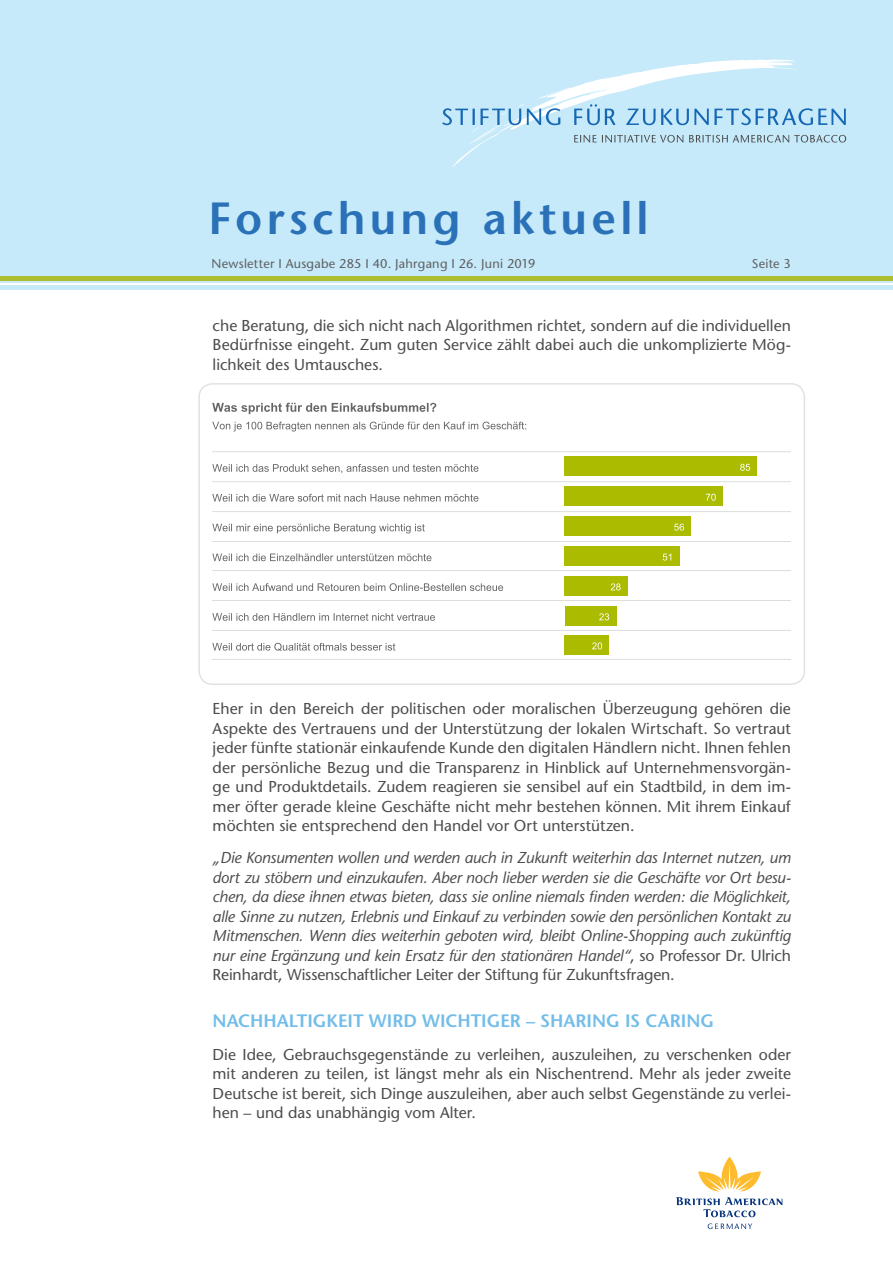
<style>
.page{position:relative;width:893px;height:1263px;background:#fff}
.page>*{position:absolute;margin:0;border:0;box-sizing:border-box;transform-origin:0 0}
.t1{font:600 45px "Stone Sans";letter-spacing:.095em;color:#2a71b8}
.t2{font:600 18px "Stone Sans";color:#73bde9}
.t3{font:15.75px/19.5px "Stone Sans";color:#4b4c4d;text-align:justify}
.t4{font:italic 15.75px/19.5px "Stone Sans";letter-spacing:-.015em;color:#4b4c4d;text-align:justify}
.t5{font:12.75px "Stone Sans";letter-spacing:.02em;color:#606063}
.s1{font-style:normal}
</style>
<div class="page">
<hr style="left:0;top:285px;width:893px;height:4px;background:#c6eafa">
<div style="left:0;top:0;width:893px;height:283px;background:#c6eafa"></div>
<svg style="left:442px;top:59px;width:404px;height:108px"></svg>
<div style="left:0;top:276px;width:893px;height:5px;background:#aebe30"></div>
<svg style="left:708px;top:1223px;width:44px;height:6px"></svg>
<svg style="left:676px;top:1197px;width:106px;height:20px"></svg>
<svg style="left:698px;top:1157px;width:63px;height:34px"></svg>
<hr style="left:564px;top:511px;width:226px;height:1px;background:#ddd">
<hr style="left:564px;top:541px;width:226px;height:1px;background:#ddd">
<hr style="left:564px;top:570px;width:226px;height:1px;background:#ddd">
<hr style="left:564px;top:600px;width:226px;height:1px;background:#ddd">
<hr style="left:564px;top:630px;width:226px;height:1px;background:#ddd">
<hr style="left:564px;top:659px;width:226px;height:1px;background:#ddd">
<hr style="left:564px;top:481px;width:226px;height:1px;background:#ddd">
<hr style="left:564px;top:451px;width:226px;height:1px;background:#ddd">
<hr style="left:212px;top:511px;width:352px;height:1px;background:#ddd">
<hr style="left:212px;top:541px;width:352px;height:1px;background:#ddd">
<hr style="left:212px;top:570px;width:352px;height:1px;background:#ddd">
<hr style="left:212px;top:600px;width:352px;height:1px;background:#ddd">
<hr style="left:212px;top:630px;width:352px;height:1px;background:#ddd">
<hr style="left:212px;top:659px;width:352px;height:1px;background:#ddd">
<hr style="left:212px;top:481px;width:352px;height:1px;background:#ddd">
<hr style="left:212px;top:451px;width:352px;height:1px;background:#ddd">
<div style="left:564px;top:457px;width:193px;height:19px;background:#ab0"></div>
<div style="left:564px;top:486px;width:159px;height:20px;background:#ab0"></div>
<div style="left:564px;top:516px;width:127px;height:20px;background:#ab0"></div>
<div style="left:564px;top:546px;width:116px;height:20px;background:#ab0"></div>
<div style="left:564px;top:576px;width:64px;height:20px;background:#ab0"></div>
<div style="left:564px;top:606px;width:52px;height:20px;background:#ab0"></div>
<div style="left:564px;top:635px;width:45px;height:20px;background:#ab0"></div>
<svg style="left:212px;top:403px;width:224px;height:11px"></svg>
<svg style="left:212px;top:422px;width:314px;height:9px"></svg>
<svg style="left:740px;top:464px;width:10px;height:7px"></svg>
<svg style="left:706px;top:494px;width:10px;height:7px"></svg>
<svg style="left:674px;top:524px;width:10px;height:7px"></svg>
<svg style="left:663px;top:553px;width:8px;height:8px"></svg>
<svg style="left:611px;top:583px;width:10px;height:7px"></svg>
<svg style="left:599px;top:613px;width:10px;height:7px"></svg>
<svg style="left:592px;top:642px;width:10px;height:7px"></svg>
<svg style="left:212px;top:464px;width:266px;height:9px"></svg>
<svg style="left:212px;top:494px;width:266px;height:8px"></svg>
<svg style="left:212px;top:524px;width:213px;height:9px"></svg>
<svg style="left:212px;top:553px;width:219px;height:8px"></svg>
<svg style="left:212px;top:583px;width:291px;height:8px"></svg>
<svg style="left:212px;top:613px;width:223px;height:8px"></svg>
<svg style="left:212px;top:643px;width:183px;height:8px"></svg>
<div style="left:198px;top:383px;width:607px;height:302px;border:2px solid #e1e2e4;border-radius:14px"></div>
<h1 class="t1" style="left:208px;top:191px;width:442px">Forschung aktuell</h1>
<p class="t5" style="left:212px;top:256px;width:326px">Newsletter I Ausgabe 285 I 40. Jahrgang I 26. Juni 2019</p>
<p class="t5" style="left:752px;top:256px;width:41px">Seite 3</p>
<p class="t3" style="left:213px;top:316px;width:580px">che Beratung, die sich nicht nach Algorithmen richtet, sondern auf die individuellen Bedürfnisse eingeht. Zum guten Service zählt dabei auch die unkomplizierte Mög&shy;lichkeit des Umtausches.</p>
<p class="t3" style="left:213px;top:699px;width:580px">Eher in den Bereich der politischen oder moralischen Überzeugung gehören die Aspekte des Vertrauens und der Unterstützung der lokalen Wirtschaft. So vertraut jeder fünfte stationär einkaufende Kunde den digitalen Händlern nicht. Ihnen fehlen der persönliche Bezug und die Transparenz in Hinblick auf Unternehmensvorgän&shy;ge und Produktdetails. Zudem reagieren sie sensibel auf ein Stadtbild, in dem im&shy;mer öfter gerade kleine Geschäfte nicht mehr bestehen können. Mit ihrem Einkauf möchten sie entsprechend den Handel vor Ort unterstützen.</p>
<p class="t4" style="left:213px;top:848px;width:580px">„Die Konsumenten wollen und werden auch in Zukunft weiterhin das Internet nutzen, um dort zu stöbern und einzukaufen. Aber noch lieber werden sie die Geschäfte vor Ort besu&shy;chen, da diese ihnen etwas bieten, dass sie online niemals finden werden: die Möglichkeit, alle Sinne zu nutzen, Erlebnis und Einkauf zu verbinden sowie den persönlichen Kontakt zu Mitmenschen. Wenn dies weiterhin geboten wird, bleibt Online-Shopping auch zukünftig nur eine Ergänzung und kein Ersatz für den stationären Handel“<span class="s1">, so Professor Dr. Ulrich Reinhardt, Wissenschaftlicher Leiter der Stiftung für Zukunftsfragen.</span></p>
<p class="t2" style="left:213px;top:1010px;width:503px">NACHHALTIGKEIT WIRD WICHTIGER – SHARING IS CARING</p>
<p class="t3" style="left:213px;top:1044px;width:580px">Die Idee, Gebrauchsgegenstände zu verleihen, auszuleihen, zu verschenken oder mit anderen zu teilen, ist längst mehr als ein Nischentrend. Mehr als jeder zweite Deutsche ist bereit, sich Dinge auszuleihen, aber auch selbst Gegenstände zu verlei&shy;hen – und das unabhängig vom Alter.</p>
</div>
